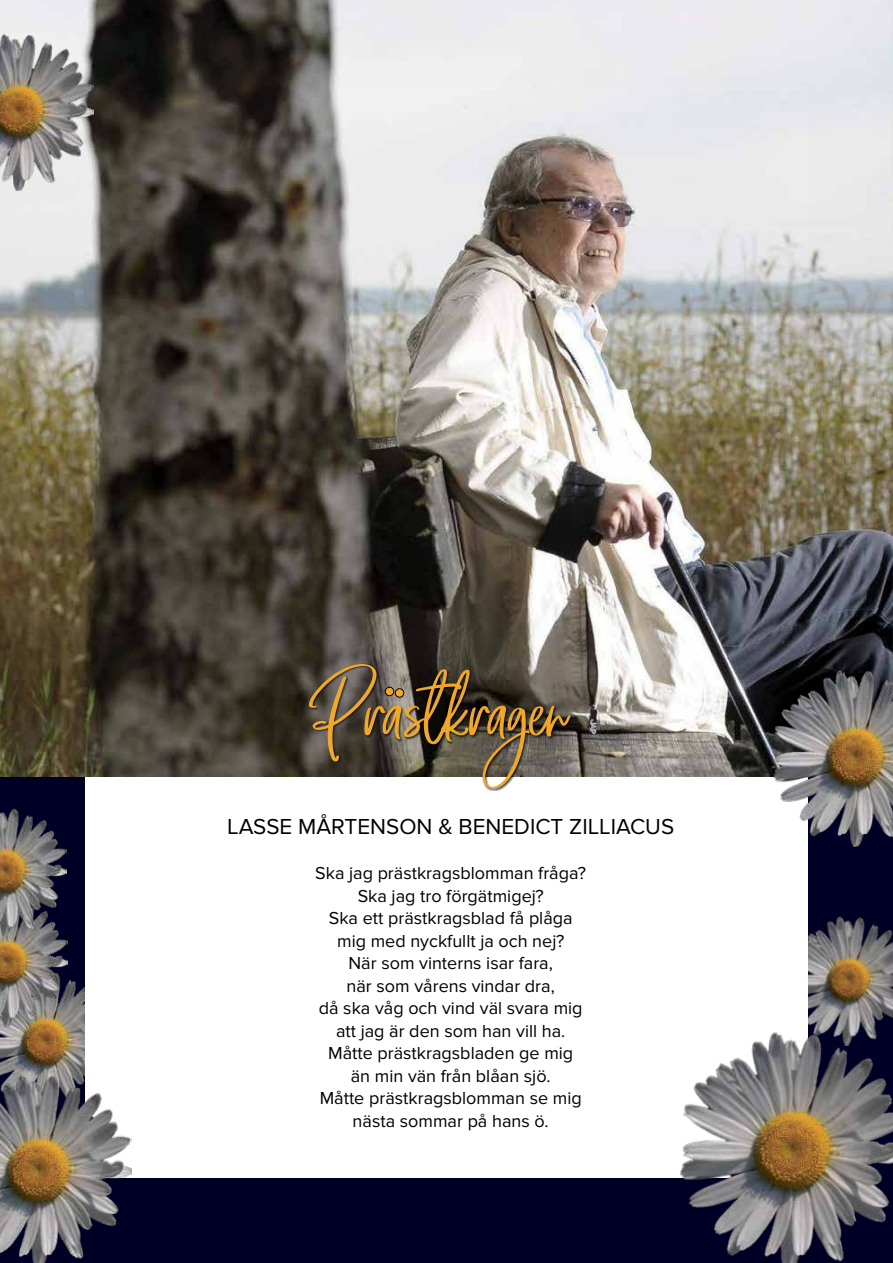
<style>
.page{position:relative;width:893px;height:1263px;background:#000026}
.page>*{position:absolute;margin:0;border:0;box-sizing:border-box;transform-origin:0 0}
.t1{font:90px "The Secret";color:#f0a82b}
.t2{font:22.5px "Proxima Nova";color:#000}
.t3{font:18px/22.5px "Proxima Nova";color:#000;text-align:center}
</style>
<div class="page">
<img style="left:0;top:980px;width:85px;height:96px">
<img style="left:0;top:936px;width:68px;height:90px">
<img style="left:0;top:809px;width:66px;height:127px">
<img style="left:808px;top:916px;width:85px;height:113px">
<div style="left:85px;top:85px;width:723px;height:1093px;background:#fff"></div>
<img style="left:0;top:1076px;width:131px;height:187px">
<img style="left:0;top:0;width:893px;height:776px">
<div style="left:308px;top:663px;width:266px;height:128px;background:#000;opacity:.75"></div>
<div style="left:385px;top:687px;width:9px;height:9px;background:#f0a82b;border-radius:50%"></div>
<div style="left:385px;top:687px;width:9px;height:9px;border:1px solid #000;border-radius:50%"></div>
<div style="left:395px;top:689px;width:9px;height:8px;background:#f0a82b;border-radius:50%"></div>
<div style="left:395px;top:688px;width:9px;height:9px;border:1px solid #000;border-radius:50%"></div>
<img style="left:0;top:34px;width:94px;height:156px">
<img style="left:773px;top:670px;width:120px;height:176px">
<img style="left:680px;top:1029px;width:213px;height:234px">
<h1 class="t1" style="left:324px;top:650px;width:246px">Prastkragen</h1>
<p class="t2" style="left:227px;top:814px;width:448px">LASSE MÅRTENSON &amp; BENEDICT ZILLIACUS</p>
<p class="t3" style="left:315px;top:862px;width:273px">Ska jag prästkragsblomman fråga?<br>Ska jag tro förgätmigej?<br>Ska ett prästkragsblad få plåga mig med nyckfullt ja och nej?<br>När som vinterns isar fara,<br>när som vårens vindar dra,<br>då ska våg och vind väl svara mig att jag är den som han vill ha.<br>Måtte prästkragsbladen ge mig<br>än min vän från blåan sjö.<br>Måtte prästkragsblomman se mig nästa sommar på hans ö.</p>
</div>
